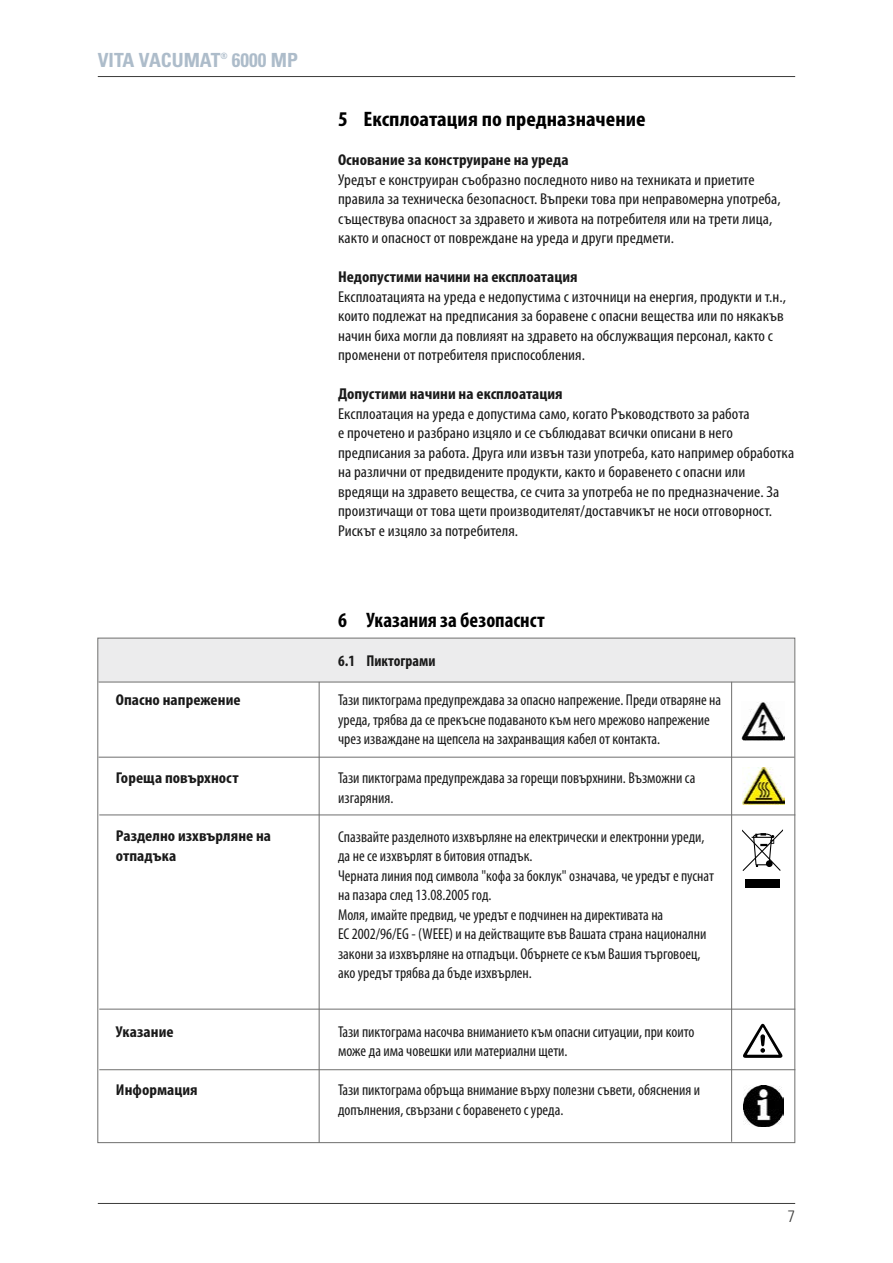
<style>
.page{position:relative;width:893px;height:1263px;background:#fff}
.page>*{position:absolute;margin:0;border:0;box-sizing:border-box;transform-origin:0 0}
.t1{font:700 condensed 21px "Myriad Pro";letter-spacing:.005em;color:#000;scale:1.08 1}
.t2{font:700 condensed 21px "Myriad Pro";letter-spacing:.005em;color:#000}
.t3{font:700 condensed 19.5px "Univers LT";color:#adbcca}
.t4{font:300 condensed 16.5px "Univers LT";color:#3b3b3a}
.t5{font:condensed 15.75px/19.5px "Myriad Pro";color:#1a1a1a;scale:1.08 1}
.t6{font:condensed 15.75px/19.5px "Myriad Pro";color:#1a1a1a}
.t7{font:700 condensed 15.75px/19.5px "Myriad Pro";letter-spacing:.005em;color:#1a1a1a;scale:1.08 1}
.t8{font:700 condensed 15.75px "Myriad Pro";letter-spacing:.005em;color:#1a1a1a}
.t9{font:700 condensed 8.7px "Univers LT";color:#adbcca}
</style>
<div class="page">
<hr style="left:98px;top:1203px;width:697px;height:1px;background:#3b3b3a">
<hr style="left:98px;top:76px;width:697px;height:1px;background:#3b3b3a">
<div style="left:745px;top:879px;width:34px;height:8px;background:#000"></div>
<svg style="left:742px;top:829px;width:41px;height:42px"></svg>
<svg style="left:743px;top:1024px;width:39px;height:34px"></svg>
<img style="left:743px;top:1086px;width:41px;height:41px">
<img style="left:742px;top:767px;width:42px;height:37px">
<div style="left:98px;top:638px;width:696px;height:44px;background:#ececed"></div>
<hr style="left:99px;top:757px;width:696px;height:1px;background:#6f6f6e">
<hr style="left:99px;top:682px;width:696px;height:1px;background:#6f6f6e">
<hr style="left:99px;top:815px;width:696px;height:1px;background:#6f6f6e">
<hr style="left:99px;top:1009px;width:696px;height:1px;background:#6f6f6e">
<hr style="left:99px;top:1069px;width:696px;height:1px;background:#6f6f6e">
<hr style="left:731px;top:682px;width:1px;height:460px;background:#6f6f6e">
<img style="left:741px;top:702px;width:44px;height:38px">
<hr style="left:319px;top:682px;width:1px;height:461px;background:#6f6f6e">
<p class="t3" style="left:98px;top:48px;width:124px">VITA VACUMAT</p>
<p class="t9" style="left:220px;top:51px;width:9px">®</p>
<p class="t3" style="left:232px;top:48px;width:68px">6000 MP</p>
<p class="t7" style="left:116px;top:690px;width:117px">Опасно напрежение</p>
<p class="t7" style="left:116px;top:768px;width:115px">Гореща повърхност</p>
<p class="t7" style="left:116px;top:827px;width:145px">Разделно изхвърляне на отпадъка</p>
<p class="t7" style="left:116px;top:1022px;width:55px">Указание</p>
<p class="t7" style="left:116px;top:1080px;width:77px">Информация</p>
<h1 class="t1" style="left:338px;top:108px;width:286px">5 Експлоатация по предназначение</h1>
<p class="t7" style="left:338px;top:151px;width:215px">Основание за конструиране на уреда</p>
<p class="t5" style="left:338px;top:170px;width:411px">Уредът е конструиран съобразно последното ниво на техниката и приетите правила за техническа безопасност. Въпреки това при неправомерна употреба, съществува опасност за здравето и живота на потребителя или на трети лица, както и опасност от повреждане на уреда и други предмети.</p>
<p class="t7" style="left:338px;top:268px;width:223px">Недопустими начини на експлоатация</p>
<p class="t5" style="left:338px;top:287px;width:416px">Експлоатацията на уреда е недопустима с източници на енергия, продукти и т.н., които подлежат на предписания за боравене с опасни вещества или по някакъв начин биха могли да повлияят на здравето на обслужващия персонал, както с променени от потребителя приспособления.</p>
<p class="t7" style="left:338px;top:385px;width:210px">Допустими начини на експлоатация</p>
<p class="t5" style="left:338px;top:404px;width:424px">Експлоатация на уреда е допустима само, когато Ръководството за работа<br>е прочетено и разбрано изцяло и се съблюдават всички описани в него предписания за работа. Друга или извън тази употреба, като например обработка на различни от предвидените продукти, както и боравенето с опасни или вредящи на здравето вещества, се счита за употреба не по предназначение. За произтичащи от това щети производителят/доставчикът не носи отговорност.<br>Рискът е изцяло за потребителя.</p>
<h1 class="t2" style="left:338px;top:609px;width:208px">6 Указания за безопаснст</h1>
<p class="t8" style="left:338px;top:652px;width:99px">6.1 Пиктограми</p>
<p class="t6" style="left:338px;top:690px;width:385px">Тази пиктограма предупреждава за опасно напрежение. Преди отваряне на уреда, трябва да се прекъсне подаваното към него мрежово напрежение чрез изваждане на щепсела на захранващия кабел от контакта.</p>
<p class="t6" style="left:338px;top:768px;width:359px">Тази пиктограма предупреждава за горещи повърхнини. Възможни са изгаряния.</p>
<p class="t6" style="left:338px;top:827px;width:377px">Спазвайте разделното изхвърляне на електрически и електронни уреди, да не се изхвърлят в битовия отпадък.<br>Черната линия под символа "кофа за боклук" означава, че уредът е пуснат на пазара след 13.08.2005 год.<br>Моля, имайте предвид, че уредът е подчинен на директивата на<br>ЕС 2002/96/EG - (WEEE) и на действащите във Вашата страна национални закони за изхвърляне на отпадъци. Обърнете се към Вашия търговоец, ако уредът трябва да бъде изхвърлен.</p>
<p class="t6" style="left:338px;top:1022px;width:358px">Тази пиктограма насочва вниманието към опасни ситуации, при които може да има човешки или материални щети.</p>
<p class="t6" style="left:338px;top:1080px;width:363px">Тази пиктограма обръща внимание върху полезни съвети, обяснения и допълнения, свързани с боравенето с уреда.</p>
<p class="t4" style="left:788px;top:1206px;width:9px">7</p>
</div>
